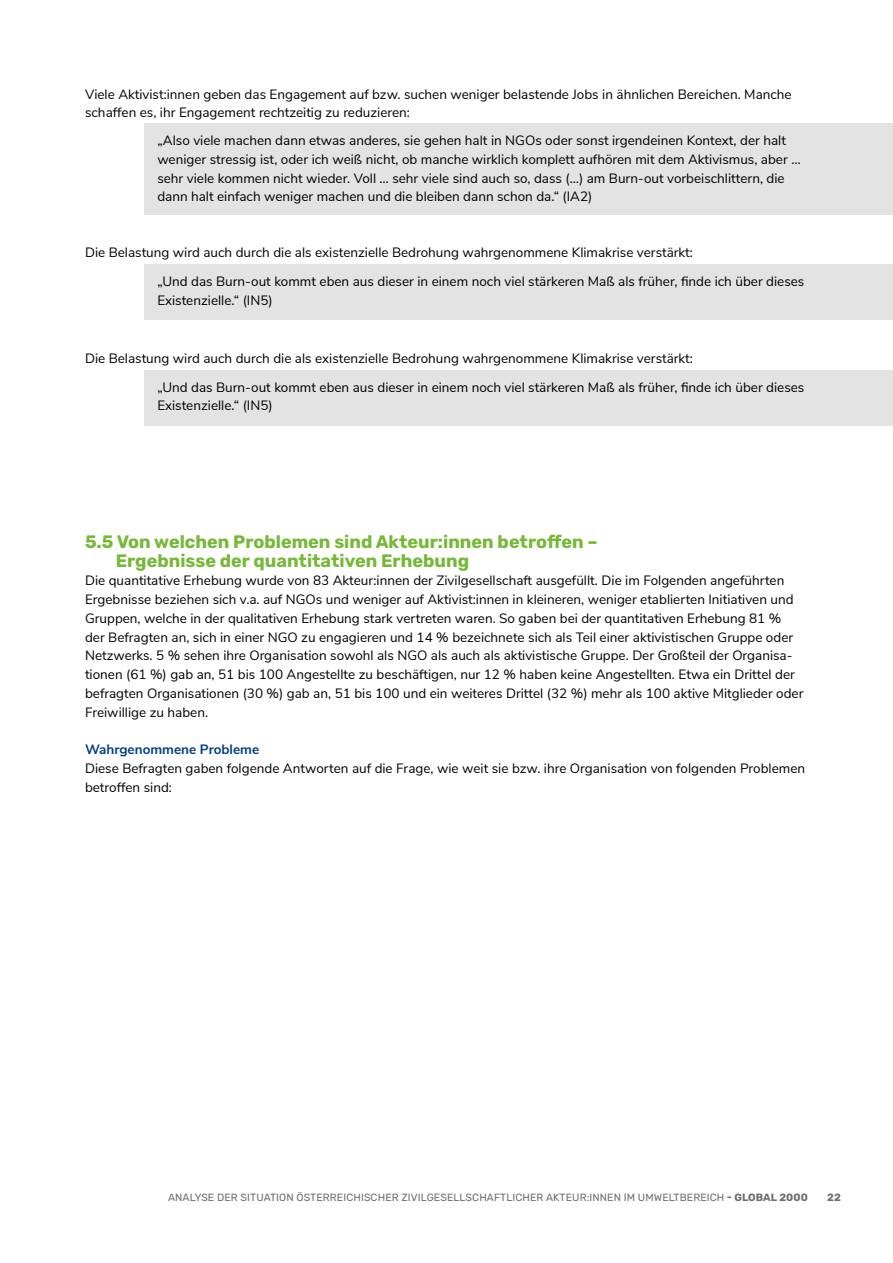
<style>
.page{position:relative;width:893px;height:1263px;background:#fff}
.page>*{position:absolute;margin:0;border:0;box-sizing:border-box;transform-origin:0 0}
.t1{font:700 18px/18.8px "Rubik";color:#76b837}
.t2{font:13.5px/18.8px "Nunito Sans";color:#000}
.t3{font:700 13.5px "Nunito Sans";color:#023e84}
.t4{font:10.5px "Rubik";letter-spacing:.01em;color:#706f6f}
.t5{font:700 10.5px "Rubik";color:#706f6f}
.s1{font-weight:700}
</style>
<div class="page">
<div style="left:145px;top:123px;width:748px;height:91px;background:#e3e3e3"></div>
<div style="left:145px;top:264px;width:748px;height:56px;background:#e3e3e3"></div>
<div style="left:145px;top:370px;width:748px;height:55px;background:#e3e3e3"></div>
<p class="t2" style="left:85px;top:84px;width:708px">Viele Aktivist:innen geben das Engagement auf bzw. suchen weniger belastende Jobs in ähnlichen Bereichen. Manche schaffen es, ihr Engagement rechtzeitig zu reduzieren:</p>
<p class="t2" style="left:157px;top:130px;width:645px">„Also viele machen dann etwas anderes, sie gehen halt in NGOs oder sonst irgendeinen Kontext, der halt weniger stressig ist, oder ich weiß nicht, ob manche wirklich komplett aufhören mit dem Aktivismus, aber … sehr viele kommen nicht wieder. Voll … sehr viele sind auch so, dass (…) am Burn-out vorbeischlittern, die dann halt einfach weniger machen und die bleiben dann schon da.“ (IA2)</p>
<p class="t2" style="left:85px;top:242px;width:609px">Die Belastung wird auch durch die als existenzielle Bedrohung wahrgenommene Klimakrise verstärkt:</p>
<p class="t2" style="left:157px;top:271px;width:649px">„Und das Burn-out kommt eben aus dieser in einem noch viel stärkeren Maß als früher, finde ich über dieses<br>Existenzielle.“ (IN5)</p>
<p class="t2" style="left:85px;top:348px;width:609px">Die Belastung wird auch durch die als existenzielle Bedrohung wahrgenommene Klimakrise verstärkt:</p>
<p class="t2" style="left:157px;top:377px;width:649px">„Und das Burn-out kommt eben aus dieser in einem noch viel stärkeren Maß als früher, finde ich über dieses<br>Existenzielle.“ (IN5)</p>
<h1 class="t1" style="left:116px;top:533px;width:483px;text-indent:-31px">5.5 Von welchen Problemen sind Akteur:innen betroffen –<br>Ergebnisse der quantitativen Erhebung</h1>
<p class="t2" style="left:85px;top:570px;width:720px">Die quantitative Erhebung wurde von 83 Akteur:innen der Zivilgesellschaft ausgefüllt. Die im Folgenden angeführten Ergebnisse beziehen sich v.a. auf NGOs und weniger auf Aktivist:innen in kleineren, weniger etablierten Initiativen und Gruppen, welche in der qualitativen Erhebung stark vertreten waren. So gaben bei der quantitativen Erhebung 81 % der Befragten an, sich in einer NGO zu engagieren und 14 % bezeichnete sich als Teil einer aktivistischen Gruppe oder Netzwerks. 5 % sehen ihre Organisation sowohl als NGO als auch als aktivistische Gruppe. Der Großteil der Organisa&shy;tionen (61 %) gab an, 51 bis 100 Angestellte zu beschäftigen, nur 12 % haben keine Angestellten. Etwa ein Drittel der befragten Organisationen (30 %) gab an, 51 bis 100 und ein weiteres Drittel (32 %) mehr als 100 aktive Mitglieder oder Freiwillige zu haben.</p>
<p class="t3" style="left:85px;top:739px;width:176px">Wahrgenommene Probleme</p>
<p class="t2" style="left:85px;top:758px;width:722px">Diese Befragten gaben folgende Antworten auf die Frage, wie weit sie bzw. ihre Organisation von folgenden Problemen betroffen sind:</p>
<p class="t4" style="left:168px;top:1191px;width:641px">ANALYSE DER SITUATION ÖSTERREICHISCHER ZIVILGESELLSCHAFTLICHER AKTEUR:INNEN IM UMWELTBEREICH <span class="s1">- GLOBAL 2000</span></p>
<p class="t5" style="left:827px;top:1191px;width:15px">22</p>
</div>
